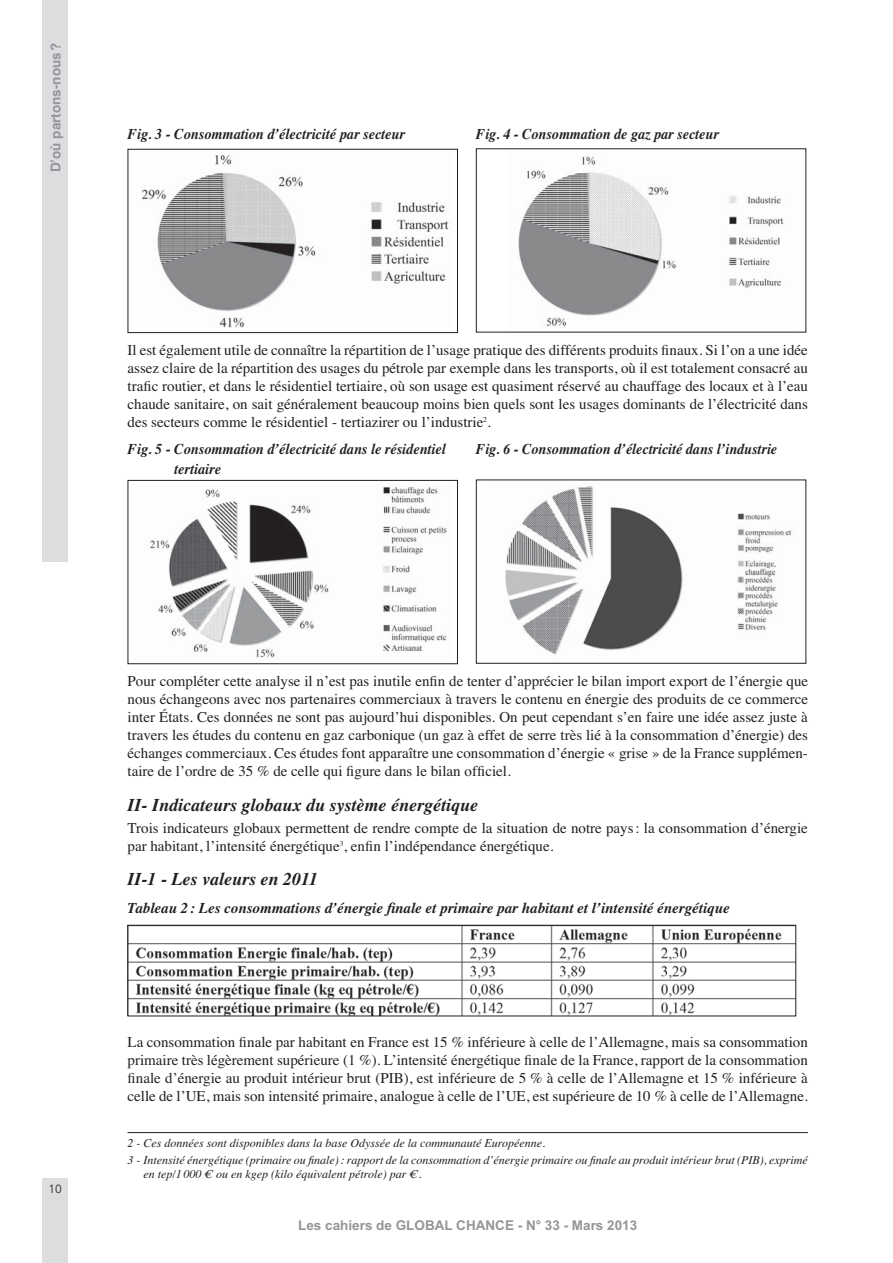
<style>
.page{position:relative;width:893px;height:1263px;background:#fff}
.page>*{position:absolute;margin:0;border:0;box-sizing:border-box;transform-origin:0 0}
.t1{font:italic 700 18px "Times";color:#231f20}
.t2{font:15px/18px "Times";color:#231f20;text-align:justify}
.t3{font:italic 700 15px "Times";color:#231f20;scale:.95 1}
.t4{font:italic 700 15px "Times";color:#231f20}
.t5{font:italic 700 15px "Times";color:#231f20;scale:.94 1}
.t6{font:700 13.5px "Arial";color:#939598}
.t7{font:700 13.5px "Helvetica";color:#939598}
.t8{font:italic 12px/16.5px "Times";color:#231f20}
.t9{font:300 12px "Frutiger";color:#231f20}
</style>
<div class="page">
<div style="left:43px;top:1178px;width:25px;height:85px;background:#dcddde"></div>
<div style="left:43px;top:0;width:25px;height:561px;background:#dcddde"></div>
<img style="left:518px;top:156px;width:266px;height:171px">
<img style="left:141px;top:154px;width:308px;height:174px">
<div style="left:128px;top:149px;width:330px;height:184px;border:1px solid #231f20"></div>
<img style="left:505px;top:486px;width:287px;height:169px">
<div style="left:476px;top:480px;width:330px;height:184px;border:1px solid #231f20"></div>
<img style="left:150px;top:486px;width:297px;height:172px">
<div style="left:128px;top:480px;width:330px;height:184px;border:1px solid #231f20"></div>
<img style="left:130px;top:927px;width:664px;height:87px">
<div style="left:128px;top:925px;width:668px;height:91px;border:1px solid #231f20"></div>
<hr style="left:128px;top:1132px;width:680px;height:1px;background:#231f20">
<p class="t7" style="left:51px;top:172px;width:131px;rotate:-90deg">D’où partons-nous ?</p>
<p class="t3" style="left:128px;top:128px;width:294px">Fig. 3 - Consommation d’électricité par secteur</p>
<p class="t5" style="left:476px;top:128px;width:260px">Fig. 4 - Consommation de gaz par secteur</p>
<p class="t2" style="left:128px;top:343px;width:682px">Il est également utile de connaître la répartition de l’usage pratique des différents produits finaux. Si l’on a une idée assez claire de la répartition des usages du pétrole par exemple dans les transports, où il est totalement consacré au trafic routier, et dans le résidentiel tertiaire, où son usage est quasiment réservé au chauffage des locaux et à l’eau chaude sanitaire, on sait généralement beaucoup moins bien quels sont les usages dominants de l’électricité dans des secteurs comme le résidentiel - tertiazirer ou l’industrie<sup>2</sup>.</p>
<p class="t3" style="left:128px;top:444px;width:337px">Fig. 5 - Consommation d’électricité dans le résidentiel</p>
<p class="t5" style="left:476px;top:444px;width:322px">Fig. 6 - Consommation d’électricité dans l’industrie</p>
<p class="t3" style="left:174px;top:463px;width:51px">tertiaire</p>
<p class="t9" style="left:49px;top:1184px;width:15px">10</p>
<p class="t2" style="left:128px;top:674px;width:682px">Pour compléter cette analyse il n’est pas inutile enfin de tenter d’apprécier le bilan import export de l’énergie que nous échangeons avec nos partenaires commerciaux à travers le contenu en énergie des produits de ce commerce inter États. Ces données ne sont pas aujourd’hui disponibles. On peut cependant s’en faire une idée assez juste à travers les études du contenu en gaz carbonique (un gaz à effet de serre très lié à la consommation d’énergie) des échanges commerciaux. Ces études font apparaître une consommation d’énergie « grise » de la France supplémen&shy;taire de l’ordre de 35 % de celle qui figure dans le bilan officiel.</p>
<p class="t1" style="left:128px;top:798px;width:352px">II- Indicateurs globaux du système énergétique</p>
<p class="t2" style="left:128px;top:820px;width:682px">Trois indicateurs globaux permettent de rendre compte de la situation de notre pays : la consommation d’énergie par habitant, l’intensité énergétique<sup>3</sup>, enfin l’indépendance énergétique.</p>
<p class="t1" style="left:128px;top:873px;width:192px">II-1 - Les valeurs en 2011</p>
<p class="t4" style="left:128px;top:903px;width:604px">Tableau 2 : Les consommations d’énergie finale et primaire par habitant et l’intensité énergétique</p>
<p class="t2" style="left:128px;top:1034px;width:682px">La consommation finale par habitant en France est 15 % inférieure à celle de l’Allemagne, mais sa consommation primaire très légèrement supérieure (1 %). L’intensité énergétique finale de la France, rapport de la consommation finale d’énergie au produit intérieur brut (PIB), est inférieure de 5 % à celle de l’Allemagne et 15 % inférieure à celle de l’UE, mais son intensité primaire, analogue à celle de l’UE, est supérieure de 10 % à celle de l’Allemagne.</p>
<p class="t8" style="left:128px;top:1136px;width:682px">2 - Ces données sont disponibles dans la base Odyssée de la communauté Européenne.<br>3 - Intensité énergétique (primaire ou finale) : rapport de la consommation d’énergie primaire ou finale au produit intérieur brut (PIB), exprimé</p>
<p class="t8" style="left:144px;top:1167px;width:279px">en tep/1 000 € ou en kgep (kilo équivalent pétrole) par €.</p>
<p class="t6" style="left:298px;top:1218px;width:340px">Les cahiers de GLOBAL CHANCE - N° 33 - Mars 2013</p>
</div>
